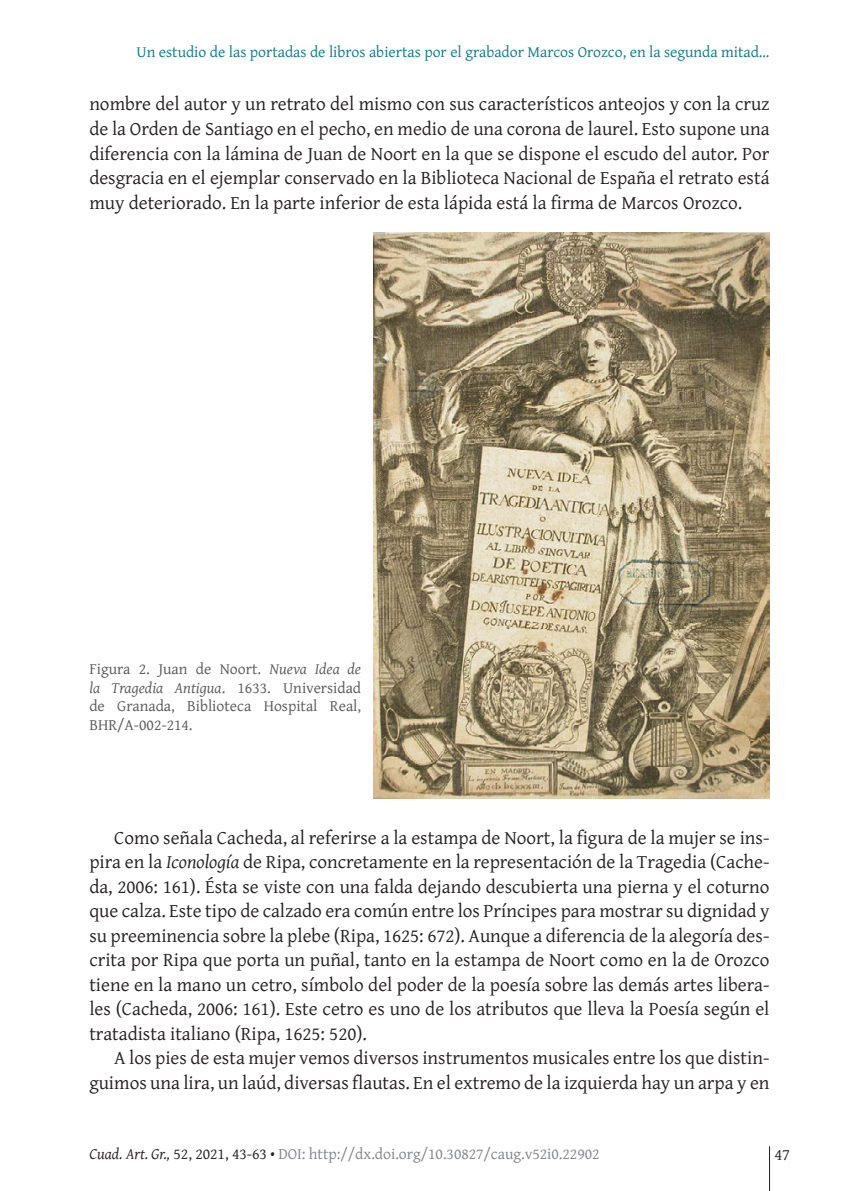
<style>
.page{position:relative;width:844px;height:1191px;background:#fff}
.page>*{position:absolute;margin:0;border:0;box-sizing:border-box;transform-origin:0 0}
.t1{font:19.25px/24.5px "Gentium Plus";color:#231f20;text-align:justify}
.t2{font:16.62px "Gentium Plus";color:#231f20}
.piedefoto{font:15.75px/18.9px "Gentium Plus";color:#57585a;text-align:justify}
.t3{font:15.75px "Gentium Plus";color:#0d788c}
.t4{font:15.75px "Gentium Plus";color:#808285}
.s1{font-style:italic}
.s2{font-style:italic;color:#231f20}
.s3{color:#231f20}
</style>
<div class="page">
<hr style="left:769px;top:1146px;width:1px;height:45px;background:#231f20">
<img style="left:373px;top:232px;width:396px;height:566px">
<p class="t3" style="left:136px;top:37px;width:634px">Un estudio de las portadas de libros abiertas por el grabador Marcos Orozco, en la segunda mitad…</p>
<p class="t1" style="left:89px;top:90px;width:681px">nombre del autor y un retrato del mismo con sus característicos anteojos y con la cruz de la Orden de Santiago en el pecho, en medio de una corona de laurel. Esto supone una diferencia con la lámina de Juan de Noort en la que se dispone el escudo del autor. Por desgracia en el ejemplar conservado en la Biblioteca Nacional de España el retrato está muy deteriorado. En la parte inferior de esta lápida está la firma de Marcos Orozco.</p>
<p class="piedefoto" style="left:89px;top:658px;width:273px">Figura 2. Juan de Noort. <span class="s1">Nueva Idea de la Tragedia Antigua</span>. 1633. Universidad de Granada, Biblioteca Hospital Real, BHR/A-002-214.</p>
<p class="t1" style="left:89px;top:823px;width:681px;text-indent:25px">Como señala Cacheda, al referirse a la estampa de Noort, la figura de la mujer se ins&shy;pira en la <span class="s1">Iconología</span> de Ripa, concretamente en la representación de la Tragedia (Cache&shy;da, 2006: 161). Ésta se viste con una falda dejando descubierta una pierna y el coturno que calza. Este tipo de calzado era común entre los Príncipes para mostrar su dignidad y su preeminencia sobre la plebe (Ripa, 1625: 672). Aunque a diferencia de la alegoría des&shy;crita por Ripa que porta un puñal, tanto en la estampa de Noort como en la de Orozco tiene en la mano un cetro, símbolo del poder de la poesía sobre las demás artes libera&shy;les (Cacheda, 2006: 161). Este cetro es uno de los atributos que lleva la Poesía según el tratadista italiano (Ripa, 1625: 520).</p>
<p class="t1" style="left:89px;top:1044px;width:681px;text-align:right">A los pies de esta mujer vemos diversos instrumentos musicales entre los que distin&shy;guimos una lira, un laúd, diversas flautas. En el extremo de la izquierda hay un arpa y en</p>
<p class="t4" style="left:89px;top:1138px;width:511px"><span class="s2">Cuad. Art. Gr.,</span> <span class="s3">52, 2021, 43-63 •</span> DOI: http://dx.doi.org/10.30827/caug.v52i0.22902</p>
<p class="t2" style="left:774px;top:1138px;width:17px">47</p>
</div>
